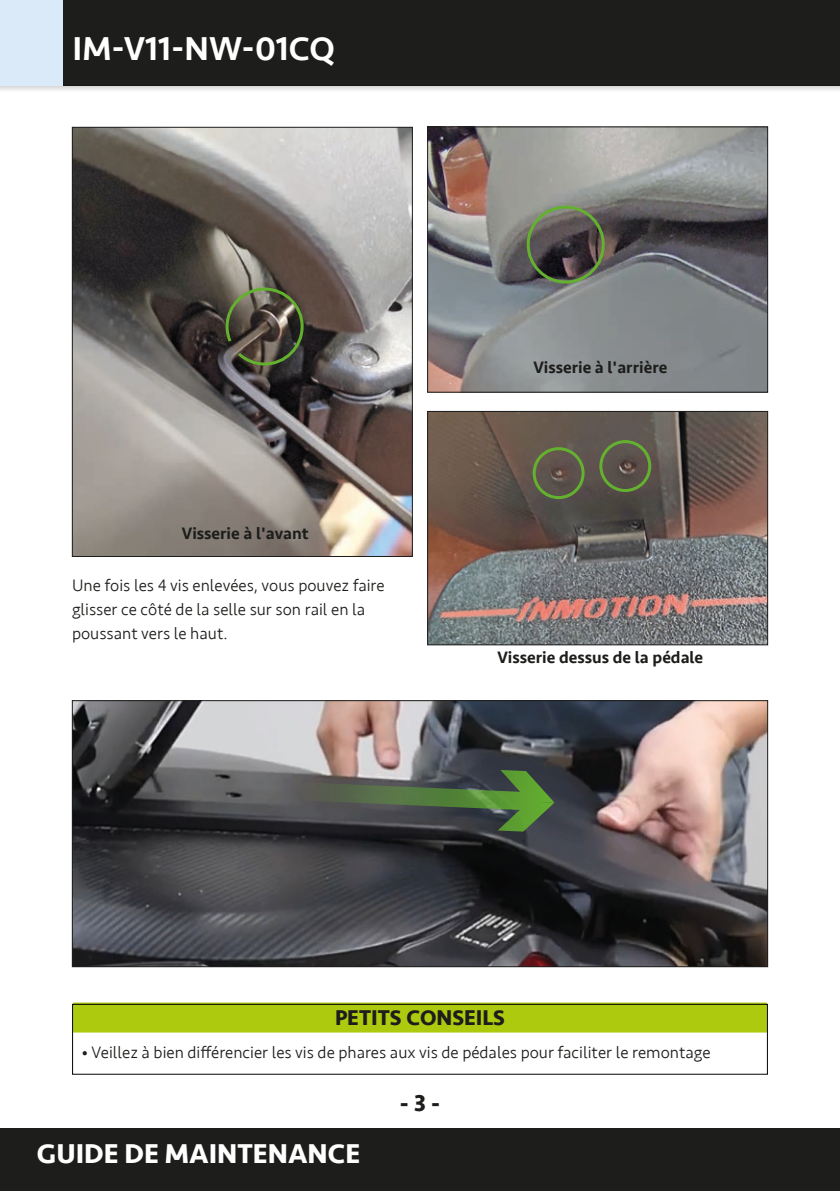
<style>
.page{position:relative;width:840px;height:1191px;background:#fff}
.page>*{position:absolute;margin:0;border:0;box-sizing:border-box;transform-origin:0 0}
.t1{font:500 34px "Seravek";color:#fff}
.t2{font:700 28px "Seravek";color:#fff}
.t3{font:700 24px "Seravek";color:#1d1d1b}
.Titre_cadres_avec_fi{font:700 22px "Seravek";color:#1d1d1b}
.Texte_tutos{font:300 17px/24px "Seravek";color:#1d1d1b}
.Textes_cadre{font:300 17px "Seravek";color:#1d1d1b}
.Texte_tutos-2{font:500 17px "Seravek";color:#1d1d1b}
</style>
<div class="page">
<div style="left:0;top:0;width:839px;height:85px;background:#1d1d1b"></div>
<div style="left:0;top:1128px;width:839px;height:63px;background:#1d1d1b"></div>
<svg style="left:0;top:85px;width:839px;height:6px"></svg>
<img style="left:74px;top:129px;width:336px;height:426px">
<div style="left:72px;top:127px;width:340px;height:430px;border:1px solid #1d1d1b"></div>
<svg style="left:224px;top:286px;width:81px;height:81px;background:#565644"></svg>
<img style="left:429px;top:129px;width:336px;height:261px">
<div style="left:427px;top:127px;width:340px;height:265px;border:1px solid #1d1d1b"></div>
<img style="left:429px;top:413px;width:336px;height:230px">
<div style="left:427px;top:411px;width:340px;height:234px;border:1px solid #1d1d1b"></div>
<div style="left:0;top:0;width:62px;height:85px;background:#dbeaf8"></div>
<div style="left:526px;top:206px;width:78px;height:77px;border:3px solid #64b12f;border-radius:50%"></div>
<div style="left:532px;top:447px;width:52px;height:52px;border:3px solid #64b12f;border-radius:50%"></div>
<div style="left:599px;top:440px;width:52px;height:52px;border:3px solid #64b12f;border-radius:50%"></div>
<div style="left:73px;top:1002px;width:693px;height:30px;background:#adca0e"></div>
<div style="left:72px;top:1003px;width:695px;height:71px;border:1px solid #020203"></div>
<img style="left:74px;top:702px;width:691px;height:263px">
<div style="left:72px;top:700px;width:695px;height:267px;border:1px solid #1d1d1b"></div>
<svg style="left:278px;top:770px;width:276px;height:61px;background:#52614d"></svg>
<p class="t1" style="left:73px;top:27px;width:264px">IM-V11-NW-01CQ</p>
<p class="Texte_tutos-2" style="left:182px;top:522px;width:128px">Visserie à l'avant</p>
<p class="Texte_tutos" style="left:72px;top:573px;width:314px">Une fois les 4 vis enlevées, vous pouvez faire glisser ce côté de la selle sur son rail en la poussant vers le haut.</p>
<p class="Texte_tutos-2" style="left:533px;top:357px;width:135px">Visserie à l'arrière</p>
<p class="Texte_tutos-2" style="left:497px;top:646px;width:207px">Visserie dessus de la pédale</p>
<p class="Titre_cadres_avec_fi" style="left:335px;top:1000px;width:171px">PETITS CONSEILS</p>
<p class="Textes_cadre" style="left:82px;top:1042px;width:630px">• Veillez à bien différencier les vis de phares aux vis de pédales pour faciliter le remontage</p>
<h2 class="t2" style="left:37px;top:1131px;width:325px">GUIDE DE MAINTENANCE</h2>
<h3 class="t3" style="left:399px;top:1083px;width:42px">- 3 -</h3>
</div>
